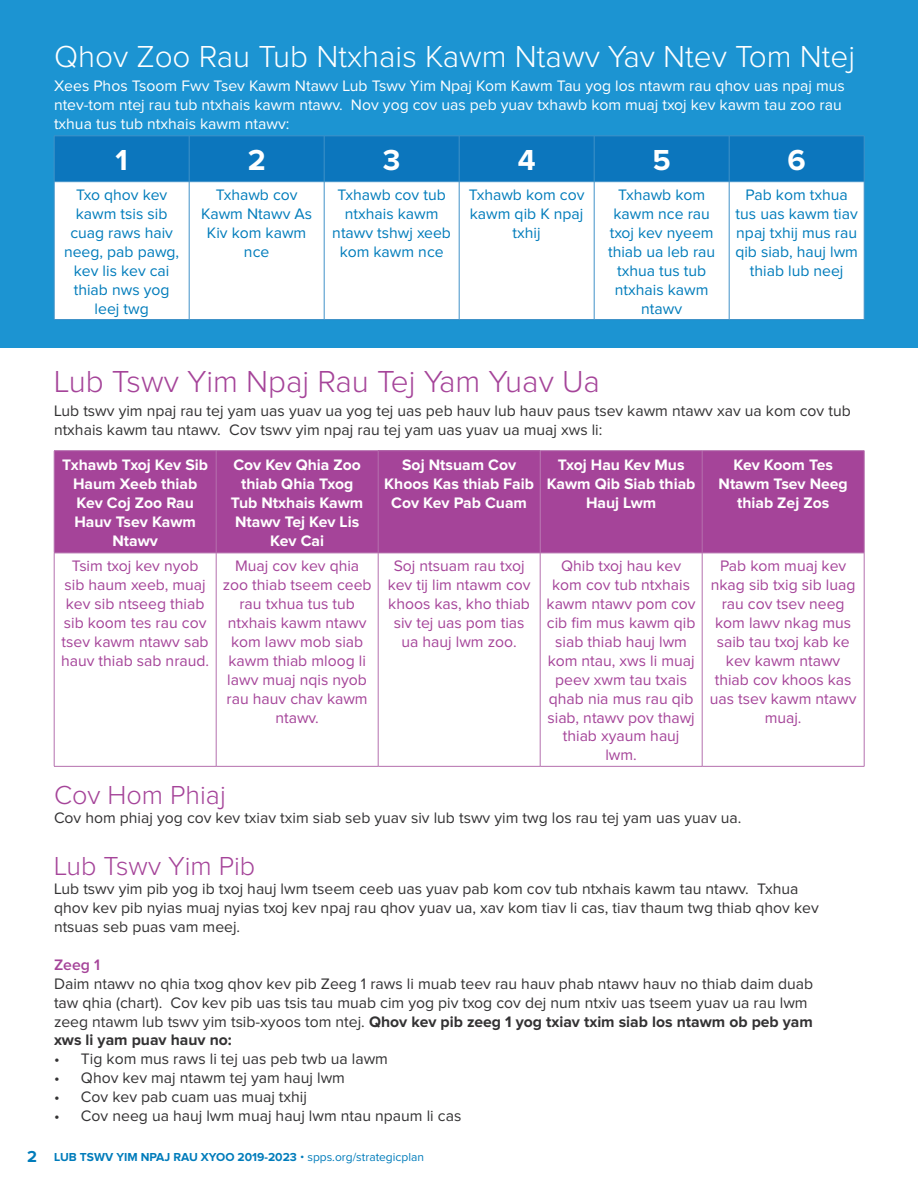
<style>
.page{position:relative;width:918px;height:1188px;background:#fff}
.page>*{position:absolute;margin:0;border:0;box-sizing:border-box;transform-origin:0 0}
.t1{font:300 31.5px "Proxima Nova";color:#fff}
.t2{font:300 31.5px "Proxima Nova";color:#a54499}
.t3{font:700 30px "Proxima Nova";color:#fff}
.t4{font:300 27px "Proxima Nova";color:#a54499}
.t5{font:15.75px/18.9px "Proxima Nova";color:#333233}
.t6{font:15.75px/18.9px "Proxima Nova";color:#a54499;text-align:center}
.t7{font:15.75px/18.9px "Proxima Nova";color:#007cbb;text-align:center}
.t8{font:700 15.75px/18.9px "Proxima Nova";color:#fff;text-align:center}
.t9{font:15.75px/18.9px "Proxima Nova";color:#fff}
.t10{font:600 15.75px "Proxima Nova";color:#a54499}
.t11{font:700 12px "Proxima Nova";color:#007cbb}
.s1{font-weight:700}
.s2{font-size:16.5px}
.s3{font-weight:400}
</style>
<div class="page">
<div style="left:0;top:0;width:918px;height:348px;background:#1c94d2"></div>
<div style="left:55px;top:137px;width:809px;height:44px;background:#0c76bd"></div>
<div style="left:55px;top:182px;width:809px;height:137px;background:#fff"></div>
<hr style="left:54px;top:136px;width:135px;height:1px;background:#4092c8">
<hr style="left:54px;top:136px;width:1px;height:45px;background:#4092c8">
<hr style="left:54px;top:181px;width:135px;height:1px;background:#4092c8">
<hr style="left:54px;top:182px;width:1px;height:137px;background:#4092c8">
<hr style="left:54px;top:319px;width:135px;height:1px;background:#4092c8">
<hr style="left:189px;top:136px;width:135px;height:1px;background:#4092c8">
<hr style="left:189px;top:136px;width:1px;height:45px;background:#4092c8">
<hr style="left:324px;top:136px;width:135px;height:1px;background:#4092c8">
<hr style="left:324px;top:136px;width:1px;height:45px;background:#4092c8">
<hr style="left:459px;top:136px;width:135px;height:1px;background:#4092c8">
<hr style="left:459px;top:136px;width:1px;height:45px;background:#4092c8">
<hr style="left:594px;top:136px;width:135px;height:1px;background:#4092c8">
<hr style="left:594px;top:136px;width:1px;height:45px;background:#4092c8">
<hr style="left:729px;top:136px;width:135px;height:1px;background:#4092c8">
<hr style="left:729px;top:136px;width:1px;height:45px;background:#4092c8">
<hr style="left:864px;top:136px;width:1px;height:45px;background:#4092c8">
<hr style="left:189px;top:181px;width:135px;height:1px;background:#4092c8">
<hr style="left:189px;top:182px;width:1px;height:137px;background:#4092c8">
<hr style="left:189px;top:319px;width:135px;height:1px;background:#4092c8">
<hr style="left:324px;top:181px;width:135px;height:1px;background:#4092c8">
<hr style="left:324px;top:182px;width:1px;height:137px;background:#4092c8">
<hr style="left:324px;top:319px;width:135px;height:1px;background:#4092c8">
<hr style="left:459px;top:181px;width:135px;height:1px;background:#4092c8">
<hr style="left:459px;top:182px;width:1px;height:137px;background:#4092c8">
<hr style="left:459px;top:319px;width:135px;height:1px;background:#4092c8">
<hr style="left:594px;top:181px;width:135px;height:1px;background:#4092c8">
<hr style="left:594px;top:182px;width:1px;height:137px;background:#4092c8">
<hr style="left:594px;top:319px;width:135px;height:1px;background:#4092c8">
<hr style="left:729px;top:181px;width:135px;height:1px;background:#4092c8">
<hr style="left:729px;top:182px;width:1px;height:137px;background:#4092c8">
<hr style="left:864px;top:182px;width:1px;height:137px;background:#4092c8">
<hr style="left:729px;top:319px;width:135px;height:1px;background:#4092c8">
<div style="left:55px;top:451px;width:809px;height:102px;background:#a54499"></div>
<div style="left:378px;top:451px;width:162px;height:102px;background:#a54499"></div>
<hr style="left:54px;top:450px;width:162px;height:1px;background:#b570ae">
<hr style="left:54px;top:451px;width:1px;height:102px;background:#b570ae">
<hr style="left:216px;top:450px;width:162px;height:1px;background:#b570ae">
<hr style="left:216px;top:451px;width:1px;height:102px;background:#b570ae">
<hr style="left:378px;top:450px;width:162px;height:1px;background:#b570ae">
<hr style="left:378px;top:451px;width:1px;height:102px;background:#b570ae">
<hr style="left:540px;top:450px;width:162px;height:1px;background:#b570ae">
<hr style="left:540px;top:451px;width:1px;height:102px;background:#b570ae">
<hr style="left:702px;top:450px;width:162px;height:1px;background:#b570ae">
<hr style="left:702px;top:451px;width:1px;height:102px;background:#b570ae">
<hr style="left:864px;top:451px;width:1px;height:102px;background:#b570ae">
<hr style="left:54px;top:553px;width:162px;height:1px;background:#b570ae">
<hr style="left:54px;top:553px;width:1px;height:213px;background:#b570ae">
<hr style="left:216px;top:553px;width:162px;height:1px;background:#b570ae">
<hr style="left:216px;top:553px;width:1px;height:213px;background:#b570ae">
<hr style="left:378px;top:553px;width:162px;height:1px;background:#b570ae">
<hr style="left:378px;top:553px;width:1px;height:213px;background:#b570ae">
<hr style="left:540px;top:553px;width:162px;height:1px;background:#b570ae">
<hr style="left:540px;top:553px;width:1px;height:213px;background:#b570ae">
<hr style="left:702px;top:553px;width:162px;height:1px;background:#b570ae">
<hr style="left:702px;top:553px;width:1px;height:213px;background:#b570ae">
<hr style="left:864px;top:553px;width:1px;height:213px;background:#b570ae">
<hr style="left:54px;top:766px;width:162px;height:1px;background:#b570ae">
<hr style="left:216px;top:766px;width:162px;height:1px;background:#b570ae">
<hr style="left:378px;top:766px;width:162px;height:1px;background:#b570ae">
<hr style="left:540px;top:766px;width:162px;height:1px;background:#b570ae">
<hr style="left:702px;top:766px;width:162px;height:1px;background:#b570ae">
<h1 class="t1" style="left:54px;top:39px;width:803px">Qhov Zoo Rau Tub Ntxhais Kawm Ntawv Yav Ntev Tom Ntej</h1>
<p class="t9" style="left:54px;top:76px;width:792px">Xees Phos Tsoom Fwv Tsev Kawm Ntawv Lub Tswv Yim Npaj Kom Kawm Tau yog los ntawm rau qhov uas npaj mus ntev-tom ntej rau tub ntxhais kawm ntawv. Nov yog cov uas peb yuav txhawb kom muaj txoj kev kawm tau zoo rau txhua tus tub ntxhais kawm ntawv:</p>
<h2 class="t3" style="left:116px;top:146px;width:14px">1</h2>
<h2 class="t3" style="left:248px;top:146px;width:19px">2</h2>
<h2 class="t3" style="left:383px;top:146px;width:19px">3</h2>
<h2 class="t3" style="left:518px;top:146px;width:19px">4</h2>
<h2 class="t3" style="left:653px;top:146px;width:20px">5</h2>
<h2 class="t3" style="left:788px;top:146px;width:20px">6</h2>
<p class="t7" style="left:64px;top:186px;width:117px">Txo qhov kev kawm tsis sib cuag raws haiv neeg, pab pawg, kev lis kev cai thiab nws yog leej twg</p>
<p class="t7" style="left:201px;top:186px;width:113px">Txhawb cov<br>Kawm Ntawv As<br>Kiv kom kawm nce</p>
<p class="t7" style="left:332px;top:186px;width:120px">Txhawb cov tub ntxhais kawm ntawv tshwj xeeb kom kawm nce</p>
<p class="t7" style="left:469px;top:186px;width:117px">Txhawb kom cov kawm qib K npaj txhij</p>
<p class="t7" style="left:608px;top:186px;width:109px">Txhawb kom kawm nce rau txoj kev nyeem thiab ua leb rau txhua tus tub ntxhais kawm ntawv</p>
<p class="t7" style="left:735px;top:186px;width:124px">Pab kom txhua tus uas kawm tiav npaj txhij mus rau qib siab, hauj lwm thiab lub neej</p>
<h1 class="t2" style="left:54px;top:364px;width:548px">Lub Tswv Yim Npaj Rau Tej Yam Yuav Ua</h1>
<p class="t5" style="left:54px;top:402px;width:798px">Lub tswv yim npaj rau tej yam uas yuav ua yog tej uas peb hauv lub hauv paus tsev kawm ntawv xav ua kom cov tub ntxhais kawm tau ntawv. Cov tswv yim npaj rau tej yam uas yuav ua muaj xws li:</p>
<p class="t8" style="left:62px;top:456px;width:147px">Txhawb Txoj Kev Sib<br>Haum Xeeb thiab<br>Kev Coj Zoo Rau<br>Hauv Tsev Kawm<br>Ntawv</p>
<p class="t8" style="left:231px;top:456px;width:134px">Cov Kev Qhia Zoo thiab Qhia Txog<br>Tub Ntxhais Kawm<br>Ntawv Tej Kev Lis<br>Kev Cai</p>
<p class="t8" style="left:384px;top:456px;width:151px">Soj Ntsuam Cov<br>Khoos Kas thiab Faib<br>Cov Kev Pab Cuam</p>
<p class="t8" style="left:547px;top:456px;width:150px">Txoj Hau Kev Mus<br>Kawm Qib Siab thiab<br>Hauj Lwm</p>
<p class="t8" style="left:719px;top:456px;width:131px">Kev Koom Tes<br>Ntawm Tsev Neeg thiab Zej Zos</p>
<p class="t6" style="left:61px;top:557px;width:150px">Tsim txoj kev nyob sib haum xeeb, muaj kev sib ntseeg thiab sib koom tes rau cov tsev kawm ntawv sab hauv thiab sab nraud.</p>
<p class="t6" style="left:223px;top:557px;width:150px">Muaj cov kev qhia zoo thiab tseem ceeb rau txhua tus tub ntxhais kawm ntawv kom lawv mob siab kawm thiab mloog li lawv muaj nqis nyob rau hauv chav kawm ntawv.</p>
<p class="t6" style="left:388px;top:557px;width:144px">Soj ntsuam rau txoj kev tij lim ntawm cov khoos kas, kho thiab siv tej uas pom tias ua hauj lwm zoo.</p>
<p class="t6" style="left:547px;top:557px;width:151px">Qhib txoj hau kev kom cov tub ntxhais kawm ntawv pom cov cib fim mus kawm qib siab thiab hauj lwm kom ntau, xws li muaj peev xwm tau txais qhab nia mus rau qib siab, ntawv pov thawj thiab xyaum hauj lwm.</p>
<p class="t6" style="left:710px;top:557px;width:148px">Pab kom muaj kev nkag sib txig sib luag rau cov tsev neeg kom lawv nkag mus saib tau txoj kab ke kev kawm ntawv thiab cov khoos kas uas tsev kawm ntawv muaj.</p>
<h3 class="t4" style="left:54px;top:780px;width:173px">Cov Hom Phiaj</h3>
<p class="t5" style="left:54px;top:809px;width:689px">Cov hom phiaj yog cov kev txiav txim siab seb yuav siv lub tswv yim twg los rau tej yam uas yuav ua.</p>
<h3 class="t4" style="left:54px;top:851px;width:203px">Lub Tswv Yim Pib</h3>
<p class="t5" style="left:54px;top:880px;width:766px">Lub tswv yim pib yog ib txoj hauj lwm tseem ceeb uas yuav pab kom cov tub ntxhais kawm tau ntawv. Txhua qhov kev pib nyias muaj nyias txoj kev npaj rau qhov yuav ua, xav kom tiav li cas, tiav thaum twg thiab qhov kev ntsuas seb puas vam meej.</p>
<p class="t10" style="left:54px;top:956px;width:48px">Zeeg 1</p>
<p class="t5" style="left:54px;top:974px;width:761px">Daim ntawv no qhia txog qhov kev pib Zeeg 1 raws li muab teev rau hauv phab ntawv hauv no thiab daim duab taw qhia (chart). Cov kev pib uas tsis tau muab cim yog piv txog cov dej num ntxiv uas tseem yuav ua rau lwm zeeg ntawm lub tswv yim tsib-xyoos tom ntej. <span class="s1">Qhov kev pib zeeg 1 yog txiav txim siab los ntawm ob peb yam xws li yam puav hauv no:</span></p>
<p class="t5" style="left:54px;top:1050px;width:336px">• Tig kom mus raws li tej uas peb twb ua lawm</p>
<p class="t5" style="left:54px;top:1069px;width:293px">• Qhov kev maj ntawm tej yam hauj lwm</p>
<p class="t5" style="left:54px;top:1088px;width:255px">• Cov kev pab cuam uas muaj txhij</p>
<p class="t5" style="left:54px;top:1107px;width:409px">• Cov neeg ua hauj lwm muaj hauj lwm ntau npaum li cas</p>
<p class="t11" style="left:27px;top:1151px;width:399px"><span class="s2">2</span> LUB TSWV YIM NPAJ RAU XYOO 2019-2023 <span class="s3">• spps.org/strategicplan</span></p>
</div>
